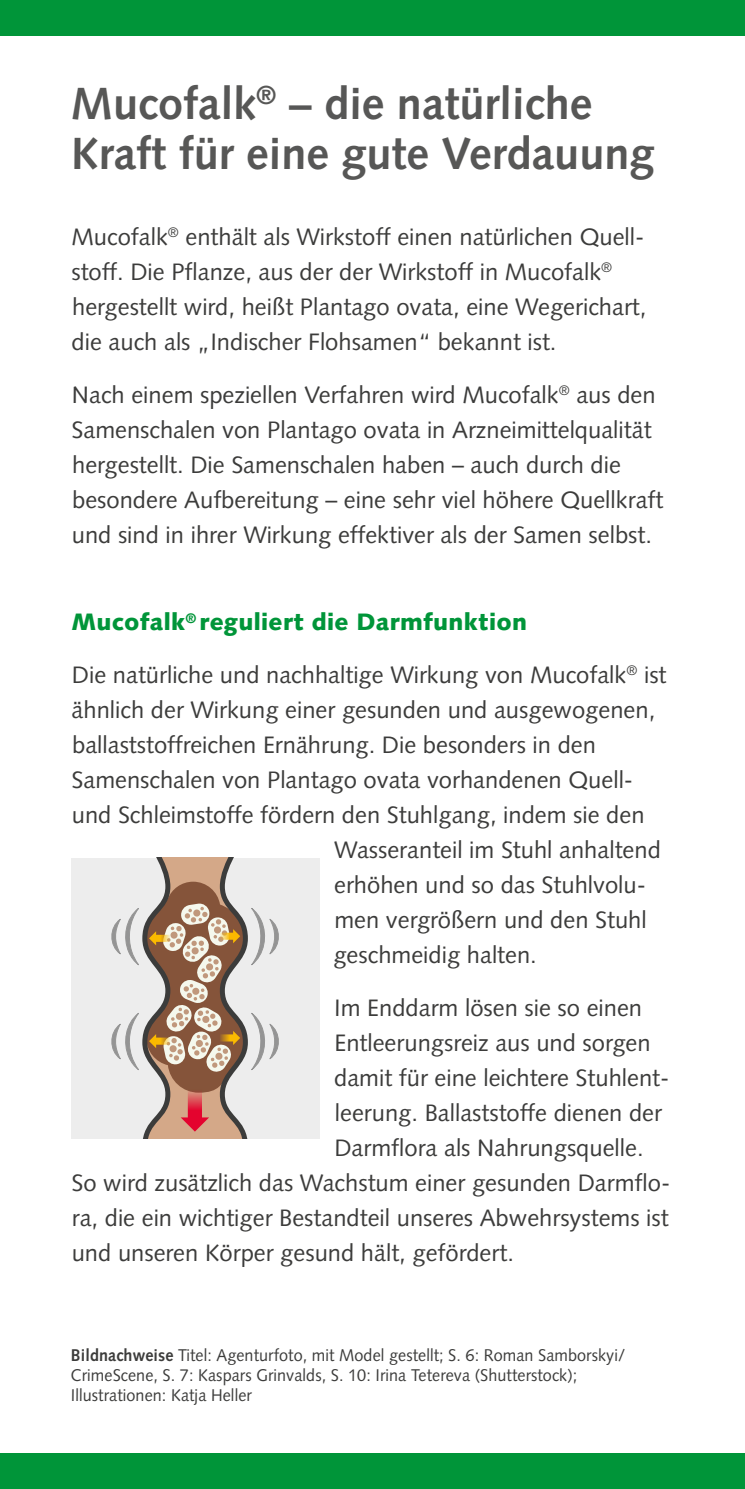
<style>
.page{position:relative;width:745px;height:1489px;background:#fff}
.page>*{position:absolute;margin:0;border:0;box-sizing:border-box;transform-origin:0 0}
.t1{font:700 45px/50px "Syntax LT Std";color:#575756}
.t2{font:23.75px/35px "Syntax LT Std";color:#3c3c3b}
.t3{font:900 23.75px "Syntax LT Std";letter-spacing:.015em;color:#009539}
.t4{font:17px/20px "Syntax LT Std";letter-spacing:.005em;color:#3c3c3b;scale:.95 1}
.s1{font-weight:700}
</style>
<div class="page">
<div style="left:0;top:0;width:744px;height:35px;background:#009539"></div>
<div style="left:0;top:1453px;width:744px;height:35px;background:#009539"></div>
<div style="left:71px;top:858px;width:248px;height:280px;background:#ededed"></div>
<svg style="left:111px;top:858px;width:168px;height:280px"></svg>
<h1 class="t1" style="left:71px;top:79px;width:585px">Mucofalk<sup>®</sup> – die natürliche<br>Kraft für eine gute Verdauung</h1>
<p class="t2" style="left:71px;top:219px;width:576px">Mucofalk<sup>®</sup> enthält als Wirkstoff einen natürlichen Quell&shy;stoff. Die Pflanze, aus der der Wirkstoff in Mucofalk<sup>® </sup>hergestellt wird, heißt Plantago ovata, eine Wegerichart, die auch als „Indischer Flohsamen“ bekannt ist.</p>
<p class="t2" style="left:71px;top:377px;width:593px">Nach einem speziellen Verfahren wird Mucofalk<sup>®</sup> aus den Samenschalen von Plantago ovata in Arzneimittelqualität hergestellt. Die Samenschalen haben – auch durch die besondere Aufbereitung – eine sehr viel höhere Quellkraft und sind in ihrer Wirkung effektiver als der Samen selbst.</p>
<p class="t3" style="left:71px;top:608px;width:457px">Mucofalk<sup>®</sup> reguliert die Darmfunktion</p>
<p class="t2" style="left:72px;top:657px;width:595px">Die natürliche und nachhaltige Wirkung von Mucofalk<sup>®</sup> ist</p>
<p class="t2" style="left:72px;top:692px;width:584px">ähnlich der Wirkung einer gesunden und ausgewogenen,</p>
<p class="t2" style="left:72px;top:727px;width:525px">ballaststoffreichen Ernährung. Die besonders in den</p>
<p class="t2" style="left:71px;top:762px;width:562px">Samenschalen von Plantago ovata vorhandenen Quell-</p>
<p class="t2" style="left:72px;top:797px;width:574px">und Schleimstoffe fördern den Stuhlgang, indem sie den</p>
<p class="t2" style="left:334px;top:832px;width:328px">Wasseranteil im Stuhl anhaltend</p>
<p class="t2" style="left:334px;top:867px;width:313px">erhöhen und so das Stuhlvolu-</p>
<p class="t2" style="left:334px;top:902px;width:314px">men vergrößern und den Stuhl</p>
<p class="t2" style="left:333px;top:937px;width:205px">geschmeidig halten.</p>
<p class="t2" style="left:334px;top:989px;width:309px">Im Enddarm lösen sie so einen</p>
<p class="t2" style="left:334px;top:1024px;width:317px">Entleerungsreiz aus und sorgen</p>
<p class="t2" style="left:334px;top:1059px;width:336px">damit für eine leichtere Stuhlent-</p>
<p class="t2" style="left:334px;top:1094px;width:328px">leerung. Ballaststoffe dienen der</p>
<p class="t2" style="left:334px;top:1129px;width:310px">Darmflora als Nahrungsquelle.</p>
<p class="t2" style="left:71px;top:1164px;width:600px">So wird zusätzlich das Wachstum einer gesunden Darmflo-</p>
<p class="t2" style="left:72px;top:1199px;width:598px">ra, die ein wichtiger Bestandteil unseres Abwehrsystems ist</p>
<p class="t2" style="left:72px;top:1234px;width:443px">und unseren Körper gesund hält, gefördert.</p>
<p class="t4" style="left:71px;top:1344px;width:584px"><span class="s1">Bildnachweise</span> Titel: Agenturfoto, mit Model gestellt; S. 6: Roman Samborskyi/<br>CrimeScene, S. 7: Kaspars Grinvalds, S. 10: Irina Tetereva (Shutterstock);<br>Illustrationen: Katja Heller</p>
</div>
